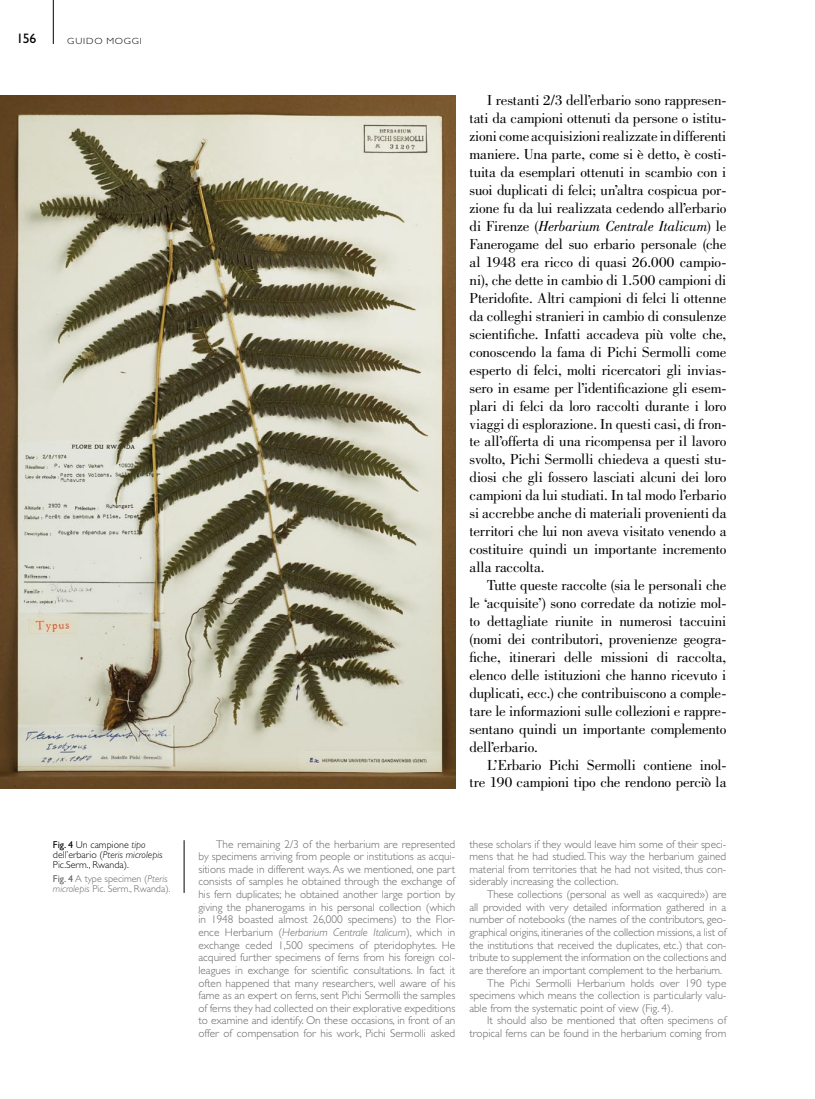
<style>
.page{position:relative;width:815px;height:1099px;background:#fff}
.page>*{position:absolute;margin:0;border:0;box-sizing:border-box;transform-origin:0 0}
.t1{font:15px/17.9px "Bodoni Std";letter-spacing:-.01em;color:#000;text-align:justify}
.t2{font:13.75px "Gill Sans Std";color:#000}
.t3{font:300 11.25px/12.6px "Gill Sans Std";color:#646567;text-align:justify}
.t4{font:300 10px/10px "Gill Sans Std";color:#000}
.t5{font:300 10px/10px "Gill Sans Std";color:#646567}
.t6{font:300 9px "Gill Sans Std";letter-spacing:.085em;color:#000;scale:1.11 1}
.s1{font-weight:400}
.s2{font-style:italic}
</style>
<div class="page">
<hr style="left:53px;top:0;width:1px;height:44px;background:#000">
<img style="left:0;top:95px;width:455px;height:693px">
<hr style="left:184px;top:840px;width:1px;height:52px;background:#000">
<p class="t2" style="left:17px;top:31px;width:14px">156</p>
<p class="t6" style="left:67px;top:36px;width:69px">Guido Moggi</p>
<p class="t4" style="left:53px;top:839px;width:111px"><span class="s1">Fig. 4</span> Un campione <span class="s2">tipo </span>dell’erbario (<span class="s2">Pteris microlepis<br></span>Pic.Serm., Rwanda).</p>
<p class="t5" style="left:53px;top:873px;width:119px"><span class="s1">Fig. 4</span> A type specimen (<span class="s2">Pteris microlepis</span> Pic. Serm., Rwanda).</p>
<p class="t1" style="left:469px;top:92px;width:258px;text-indent:18px">I restanti 2/3 dell’erbario sono rappresen&shy;tati da campioni ottenuti da persone o istitu&shy;zioni come acquisizioni realizzate in differenti maniere. Una parte, come si è detto, è costi&shy;tuita da esemplari ottenuti in scambio con i suoi duplicati di felci; un’altra cospicua por&shy;zione fu da lui realizzata cedendo all’erbario di Firenze (<span class="s2">Herbarium Centrale Italicum</span>) le Fanerogame del suo erbario personale (che al 1948 era ricco di quasi 26.000 campio&shy;ni), che dette in cambio di 1.500 campioni di Pteridofite. Altri campioni di felci li ottenne da colleghi stranieri in cambio di consulenze scientifiche. Infatti accadeva più volte che, conoscendo la fama di Pichi Sermolli come esperto di felci, molti ricercatori gli invias&shy;sero in esame per l’identificazione gli esem&shy;plari di felci da loro raccolti durante i loro viaggi di esplorazione. In questi casi, di fron&shy;te all’offerta di una ricompensa per il lavoro svolto, Pichi Sermolli chiedeva a questi stu&shy;diosi che gli fossero lasciati alcuni dei loro campioni da lui studiati. In tal modo l’erbario si accrebbe anche di materiali provenienti da territori che lui non aveva visitato venendo a costituire quindi un importante incremento alla raccolta.</p>
<p class="t1" style="left:469px;top:576px;width:258px;text-indent:18px">Tutte queste raccolte (sia le personali che le ‘acquisite’) sono corredate da notizie mol&shy;to dettagliate riunite in numerosi taccuini (nomi dei contributori, provenienze geogra&shy;fiche, itinerari delle missioni di raccolta, elenco delle istituzioni che hanno ricevuto i duplicati, ecc.) che contribuiscono a comple&shy;tare le informazioni sulle collezioni e rappre&shy;sentano quindi un importante complemento dell’erbario.</p>
<h1 class="t1" style="left:469px;top:755px;width:258px;text-align:right">L’Erbario Pichi Sermolli contiene inol&shy;tre 190 campioni tipo che rendono perciò la</h1>
<p class="t3" style="left:198px;top:837px;width:259px;text-indent:18px">The remaining 2/3 of the herbarium are represented by specimens arriving from people or institutions as acqui&shy;sitions made in different ways. As we mentioned, one part consists of samples he obtained through the exchange of his fern duplicates; he obtained another large portion by giving the phanerogams in his personal collection (which in 1948 boasted almost 26,000 specimens) to the Flor&shy;ence H erbarium (<span class="s2">Herbarium Centrale Italicum</span>), which in exchange ceded 1,500 specimens of pteridophytes. H e acquired further specimens of ferns from his foreign col&shy;leagues in exchange for scientific consultations. I n fact it often happened that many researchers, well aware of his fame as an expert on ferns, sent Pichi Sermolli the samples of ferns they had collected on their explorative expeditions to examine and identify. On these occasions, in front of an offer of compensation for his work, Pichi Sermolli asked</p>
<p class="t3" style="left:469px;top:837px;width:258px">these scholars if they would leave him some of their speci&shy;mens that he had studied. This way the herbarium gained material from territories that he had not visited, thus con&shy;siderably increasing the collection.</p>
<p class="t3" style="left:487px;top:888px;width:241px">These collections (personal as well as «acquired») are</p>
<p class="t3" style="left:469px;top:900px;width:258px">all provided with very detailed information gathered in a</p>
<p class="t3" style="left:469px;top:913px;width:258px">number of notebooks (the names of the contributors, geo-</p>
<p class="t3" style="left:469px;top:926px;width:259px">graphical origins, itineraries of the collection missions, a list of</p>
<p class="t3" style="left:469px;top:938px;width:258px">the institutions that received the duplicates, etc.) that con-</p>
<p class="t3" style="left:469px;top:951px;width:258px">tribute to supplement the information on the collections and</p>
<p class="t3" style="left:469px;top:963px;width:254px">are therefore an important complement to the herbarium.</p>
<p class="t3" style="left:487px;top:976px;width:241px">The Pichi Sermolli Herbarium holds over 190 type</p>
<p class="t3" style="left:469px;top:989px;width:258px">specimens which means the collection is particularly valu-</p>
<p class="t3" style="left:469px;top:1001px;width:205px">able from the systematic point of view (Fig. 4).</p>
<p class="t3" style="left:487px;top:1014px;width:242px">It should also be mentioned that often specimens of</p>
<p class="t3" style="left:469px;top:1027px;width:258px">tropical ferns can be found in the herbarium coming from</p>
</div>
